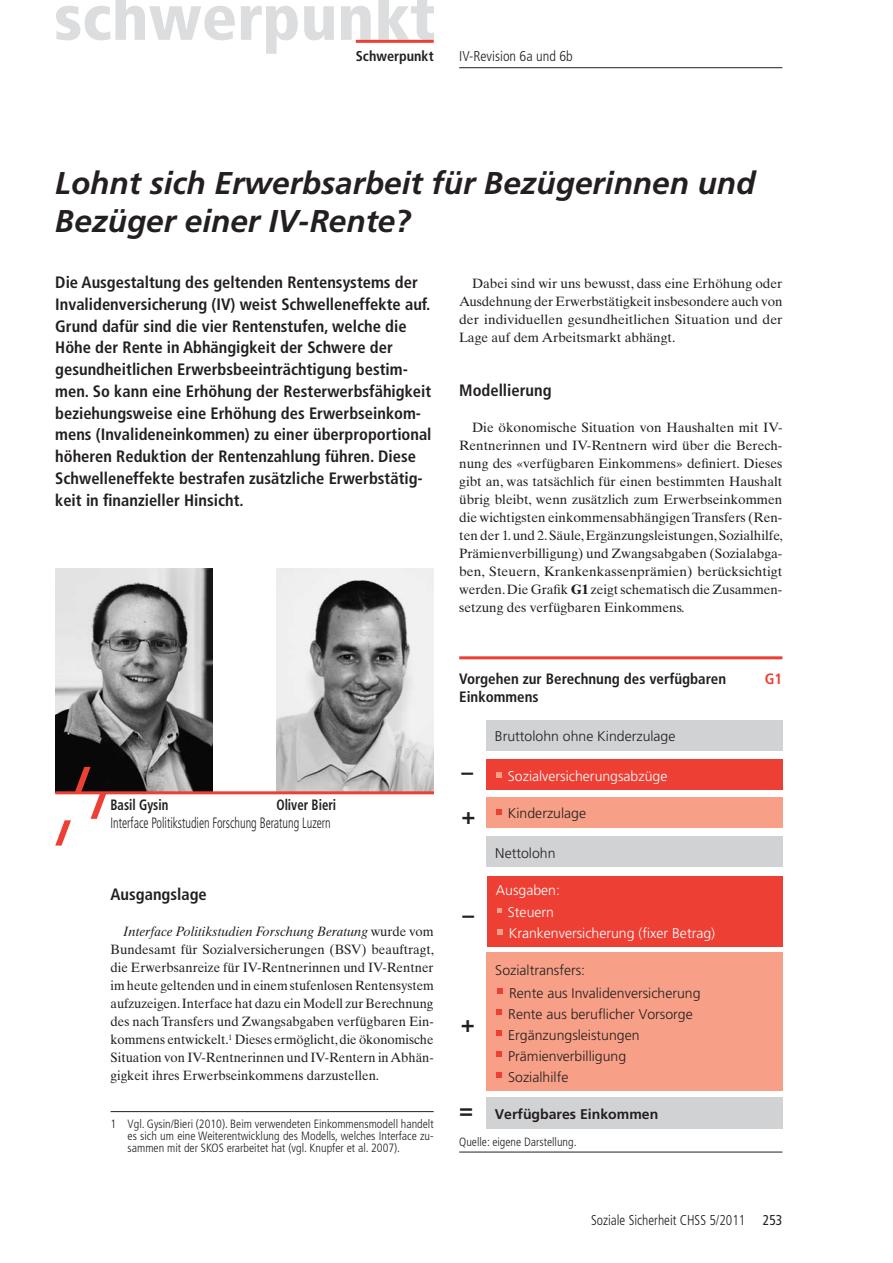
<style>
.page{position:relative;width:893px;height:1263px;background:#fff}
.page>*{position:absolute;margin:0;border:0;box-sizing:border-box;transform-origin:0 0}
.t1{font:900 condensed 64.5px "Frutiger LT Std";color:#dcdddf}
.t2{font:italic 700 31.5px/38.2px "Frutiger LT Std";color:#231f20}
.t3{font:700 23.4px "Frutiger LT Std";color:#231f20}
.t4{font:700 condensed 16.5px/21.8px "Frutiger LT Std";color:#231f20}
.t5{font:300 condensed 15px/18px "Frutiger LT Std";color:#231f20;scale:.8 1}
.t6{font:700 condensed 15px "Frutiger LT Std";color:#231f20}
.t7{font:700 condensed 15px "Frutiger LT Std";color:#231f20;scale:.85 1}
.t8{font:700 condensed 15px "Frutiger LT Std";color:#ee3f34}
.t9{font:300 condensed 14.25px "Frutiger LT Std";color:#231f20;scale:.95 1}
.t10{font:300 condensed 14.25px "Frutiger LT Std";color:#231f20}
.t11{font:700 condensed 14.25px "Frutiger LT Std";color:#231f20}
.t12{font:300 14.1px/21px "Frutiger LT Std";color:#231f20}
.t13{font:300 14.1px/21.3px "Frutiger LT Std";color:#fff}
.t14{font:700 14.1px "Frutiger LT Std";color:#231f20}
.t15{font:13.5px/18px "Times Ten LT Std";color:#231f20;text-align:justify}
.t16{font:300 condensed 12px/12px "Frutiger LT Std";color:#231f20;text-align:justify}
.s1{font-weight:700}
.s2{font-style:italic}
.s3{font-weight:400}
</style>
<div class="page">
<hr style="left:459px;top:67px;width:323px;height:1px;background:#231f20">
<hr style="left:356px;top:40px;width:78px;height:3px;background:#ee3f34">
<img style="left:55px;top:569px;width:158px;height:222px">
<img style="left:276px;top:569px;width:158px;height:222px">
<svg style="left:55px;top:767px;width:51px;height:78px"></svg>
<hr style="left:55px;top:791px;width:379px;height:3px;background:#ee3f34">
<hr style="left:111px;top:1111px;width:323px;height:1px;background:#231f20">
<hr style="left:459px;top:656px;width:323px;height:3px;background:#ee3f34">
<hr style="left:459px;top:1152px;width:323px;height:1px;background:#231f20">
<div style="left:486px;top:952px;width:296px;height:139px;background:#f7a087"></div>
<svg style="left:497px;top:988px;width:5px;height:5px"></svg>
<svg style="left:497px;top:1010px;width:5px;height:5px"></svg>
<svg style="left:497px;top:1031px;width:5px;height:5px"></svg>
<svg style="left:497px;top:1052px;width:5px;height:5px"></svg>
<svg style="left:497px;top:1073px;width:5px;height:5px"></svg>
<div style="left:487px;top:876px;width:295px;height:71px;background:#ee3f34"></div>
<svg style="left:497px;top:908px;width:5px;height:5px"></svg>
<svg style="left:497px;top:929px;width:5px;height:5px"></svg>
<div style="left:486px;top:1098px;width:296px;height:31px;background:#d1d2d4"></div>
<div style="left:486px;top:836px;width:296px;height:31px;background:#d1d2d4"></div>
<div style="left:486px;top:720px;width:296px;height:30px;background:#d1d2d4"></div>
<div style="left:486px;top:759px;width:296px;height:31px;background:#ee3f34"></div>
<svg style="left:496px;top:772px;width:6px;height:5px"></svg>
<div style="left:486px;top:797px;width:296px;height:30px;background:#f7a087"></div>
<svg style="left:496px;top:809px;width:6px;height:5px"></svg>
<h1 class="t1" style="left:54px;top:-21px;width:383px">schwerpunkt</h1>
<p class="t11" style="left:356px;top:47px;width:79px">Schwerpunkt</p>
<p class="t10" style="left:459px;top:48px;width:115px">IV-Revision 6a und 6b</p>
<p class="t2" style="left:55px;top:164px;width:702px">Lohnt sich Erwerbsarbeit für Bezügerinnen und<br>Bezüger einer IV-Rente?</p>
<p class="t4" style="left:55px;top:271px;width:378px">Die Ausgestaltung des geltenden Rentensystems der Invalidenversicherung (IV) weist Schwelleneffekte auf.<br>Grund dafür sind die vier Rentenstufen, welche die Höhe der Rente in Abhängigkeit der Schwere der gesundheitlichen Erwerbsbeeinträchtigung bestim&shy;men. So kann eine Erhöhung der Resterwerbsfähigkeit beziehungsweise eine Erhöhung des Erwerbseinkom&shy;mens (Invalideneinkommen) zu einer überproportional höheren Reduktion der Rentenzahlung führen. Diese Schwelleneffekte bestrafen zusätzliche Erwerbstätig&shy;keit in finanzieller Hinsicht.</p>
<p class="t15" style="left:459px;top:274px;width:325px;text-indent:13px">Dabei sind wir uns bewusst, dass eine Erhöhung oder Ausdehnung der Erwerbstätigkeit insbesondere auch von der individuellen gesundheitlichen Situation und der Lage auf dem Arbeitsmarkt abhängt.</p>
<h1 class="t4" style="left:459px;top:379px;width:94px">Modellierung</h1>
<p class="t15" style="left:459px;top:418px;width:325px;text-indent:13px">Die ökonomische Situation von Haushalten mit IV-Rentnerinnen und IV-Rentnern wird über die Berech&shy;nung des «verfügbaren Einkommens» definiert. Dieses gibt an, was tatsächlich für einen bestimmten Haushalt übrig bleibt, wenn zusätzlich zum Erwerbseinkommen die wichtigsten einkommensabhängigen Transfers (Ren&shy;ten der 1. und 2.Säule, Ergänzungsleistungen, Sozialhilfe, Prämienverbilligung) und Zwangsabgaben (Sozialabga&shy;ben, Steuern, Krankenkassenprämien) berücksichtigt werden. Die Grafik <span class="s1">G1</span> zeigt schematisch die Zusammen&shy;setzung des verfügbaren Einkommens.</p>
<p class="t6" style="left:459px;top:670px;width:268px">Vorgehen zur Berechnung des verfügbaren</p>
<p class="t8" style="left:765px;top:670px;width:19px">G1</p>
<p class="t6" style="left:459px;top:688px;width:81px">Einkommens</p>
<p class="t7" style="left:111px;top:796px;width:70px">Basil Gysin</p>
<p class="t5" style="left:111px;top:796px;width:284px;text-indent:166px"><span class="s1">Oliver Bieri<br></span>Interface Politikstudien Forschung Beratung Luzern</p>
<h1 class="t4" style="left:111px;top:883px;width:98px">Ausgangslage</h1>
<p class="t15" style="left:111px;top:922px;width:325px;text-indent:13px"><span class="s2">Interface Politikstudien Forschung Beratung</span> wurde vom Bundesamt für Sozialversicherungen (BSV) beauftragt, die Erwerbsanreize für IV-Rentnerinnen und IV-Rentner im heute geltenden und in einem stufenlosen Rentensystem aufzuzeigen. Interface hat dazu ein Modell zur Berechnung des nach Transfers und Zwangsabgaben verfügbaren Ein&shy;kommens entwickelt.<sup>1</sup> Dieses ermöglicht, die ökonomische Situation von IV-Rentnerinnen und IV-Rentern in Abhän&shy;gigkeit ihres Erwerbseinkommens darzustellen.</p>
<p class="t16" style="left:128px;top:1118px;width:308px;text-indent:-17px">1 Vgl. Gysin/Bieri (2010). Beim verwendeten Einkommensmodell handelt es sich um eine Weiterentwicklung des Modells, welches Interface zu&shy;sammen mit der SKOS erarbeitet hat (vgl. Knupfer et al. 2007).</p>
<h3 class="t3" style="left:461px;top:758px;width:13px">–</h3>
<p class="t12" style="left:495px;top:726px;width:182px">Bruttolohn ohne Kinderzulage</p>
<p class="t13" style="left:508px;top:765px;width:161px">Sozialversicherungsabzüge</p>
<h3 class="t3" style="left:461px;top:802px;width:16px">+</h3>
<p class="t12" style="left:508px;top:803px;width:80px">Kinderzulage</p>
<h3 class="t3" style="left:463px;top:901px;width:13px">–</h3>
<h3 class="t3" style="left:461px;top:1010px;width:16px">+</h3>
<h3 class="t3" style="left:459px;top:1096px;width:16px">=</h3>
<p class="t12" style="left:495px;top:843px;width:62px">Nettolohn</p>
<p class="t13" style="left:508px;top:880px;width:209px;text-indent:-12px">Ausgaben:<br>Steuern<br>Krankenversicherung (fixer Betrag)</p>
<p class="t12" style="left:509px;top:959px;width:193px;line-height:22.8px;text-indent:-14px">Sozialtransfers:<br>Rente aus Invalidenversicherung</p>
<p class="t12" style="left:508px;top:1003px;width:186px">Rente aus beruflicher Vorsorge<br>Ergänzungsleistungen<br>Prämienverbilligung<br>Sozialhilfe</p>
<p class="t14" style="left:495px;top:1106px;width:165px">Verfügbares Einkommen</p>
<p class="t16" style="left:459px;top:1136px;width:119px">Quelle: eigene Darstellung.</p>
<p class="t9" style="left:591px;top:1212px;width:203px">Soziale Sicherheit CHSS 5/2011 <span class="s3">253</span></p>
</div>
